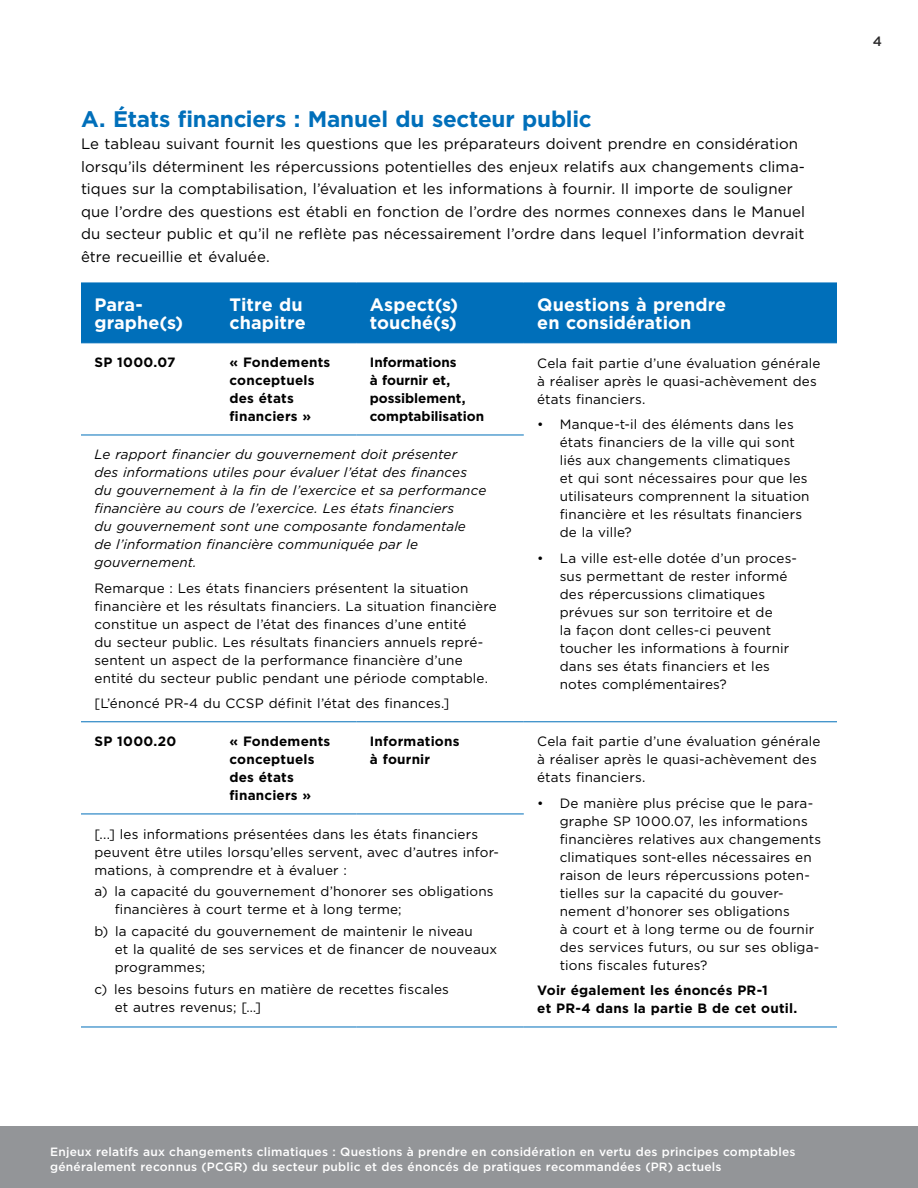
<style>
.page{position:relative;width:918px;height:1188px;background:#fff}
.page>*{position:absolute;margin:0;border:0;box-sizing:border-box;transform-origin:0 0}
.t1{font:700 22.5px "Gotham";letter-spacing:-.01em;color:#006fba}
.t2{font:700 18px/18px "Gotham";letter-spacing:.005em;color:#fff}
.t3{font:15px/22.5px "Gotham";letter-spacing:.005em;color:#000}
.t4{font:13.5px/18px "Gotham";letter-spacing:.01em;color:#000}
.t5{font:italic 13.5px/18px "Gotham";letter-spacing:.01em;color:#000}
.t6{font:700 13.5px/18px "Gotham";letter-spacing:.015em;color:#000}
.t7{font:700 13.5px/18px "Gotham";letter-spacing:-.005em;color:#000}
.t8{font:500 13.5px "Gotham";color:#292829}
.t9{font:500 12px/15px "Gotham";letter-spacing:.02em;color:#fff}
</style>
<div class="page">
<div style="left:81px;top:284px;width:756px;height:58px;background:#006fba"></div>
<hr style="left:81px;top:283px;width:135px;height:1px;background:#006fba">
<hr style="left:216px;top:283px;width:140px;height:1px;background:#006fba">
<hr style="left:356px;top:283px;width:168px;height:1px;background:#006fba">
<hr style="left:524px;top:283px;width:313px;height:1px;background:#006fba">
<hr style="left:81px;top:342px;width:135px;height:1px;background:#006fba">
<hr style="left:216px;top:342px;width:140px;height:1px;background:#006fba">
<hr style="left:356px;top:342px;width:168px;height:1px;background:#006fba">
<hr style="left:524px;top:342px;width:313px;height:1px;background:#006fba">
<hr style="left:81px;top:435px;width:135px;height:1px;background:#006fba">
<hr style="left:216px;top:435px;width:140px;height:1px;background:#006fba">
<hr style="left:356px;top:435px;width:168px;height:1px;background:#006fba">
<hr style="left:81px;top:721px;width:135px;height:1px;background:#006fba">
<hr style="left:216px;top:721px;width:140px;height:1px;background:#006fba">
<hr style="left:356px;top:721px;width:168px;height:1px;background:#006fba">
<hr style="left:524px;top:721px;width:313px;height:1px;background:#006fba">
<hr style="left:81px;top:814px;width:135px;height:1px;background:#006fba">
<hr style="left:216px;top:814px;width:140px;height:1px;background:#006fba">
<hr style="left:356px;top:814px;width:168px;height:1px;background:#006fba">
<hr style="left:81px;top:1027px;width:135px;height:1px;background:#006fba">
<hr style="left:216px;top:1027px;width:140px;height:1px;background:#006fba">
<hr style="left:356px;top:1027px;width:168px;height:1px;background:#006fba">
<hr style="left:524px;top:1027px;width:313px;height:1px;background:#006fba">
<div style="left:0;top:1126px;width:918px;height:62px;background:#939598"></div>
<h1 class="t1" style="left:81px;top:106px;width:512px">A. États financiers : Manuel du secteur public</h1>
<p class="t3" style="left:81px;top:132px;width:726px">Le tableau suivant fournit les questions que les préparateurs doivent prendre en considération lorsqu’ils déterminent les répercussions potentielles des enjeux relatifs aux changements clima&shy;tiques sur la comptabilisation, l’évaluation et les informations à fournir. Il importe de souligner que l’ordre des questions est établi en fonction de l’ordre des normes connexes dans le Manuel du secteur public et qu’il ne reflète pas nécessairement l’ordre dans lequel l’information devrait être recueillie et évaluée.</p>
<h2 class="t2" style="left:94px;top:296px;width:90px">Para&shy;graphe(s)</h2>
<h2 class="t2" style="left:230px;top:296px;width:78px">Titre du chapitre</h2>
<h2 class="t2" style="left:370px;top:296px;width:90px">Aspect(s) touché(s)</h2>
<h2 class="t2" style="left:537px;top:296px;width:190px">Questions à prendre en considération</h2>
<p class="t6" style="left:94px;top:353px;width:82px">SP 1000.07</p>
<p class="t6" style="left:230px;top:353px;width:102px">« Fondements conceptuels des états financiers »</p>
<p class="t7" style="left:370px;top:353px;width:116px">Informations<br>à fournir et, possiblement, comptabilisation</p>
<p class="t4" style="left:537px;top:354px;width:285px">Cela fait partie d’une évaluation générale à réaliser après le quasi-achèvement des états financiers.</p>
<p class="t4" style="left:560px;top:415px;width:251px;text-indent:-22px">• Manque-t-il des éléments dans les états financiers de la ville qui sont liés aux changements climatiques<br>et qui sont nécessaires pour que les utilisateurs comprennent la situation financière et les résultats financiers de la ville?</p>
<p class="t4" style="left:560px;top:549px;width:239px;text-indent:-22px">• La ville est-elle dotée d’un proces&shy;sus permettant de rester informé des répercussions climatiques prévues sur son territoire et de<br>la façon dont celles-ci peuvent toucher les informations à fournir dans ses états financiers et les notes complémentaires?</p>
<p class="t5" style="left:94px;top:445px;width:393px">Le rapport financier du gouvernement doit présenter<br>des informations utiles pour évaluer l’état des finances du gouvernement à la fin de l’exercice et sa performance financière au cours de l’exercice. Les états financiers<br>du gouvernement sont une composante fondamentale<br>de l’information financière communiquée par le gouvernement.</p>
<p class="t4" style="left:94px;top:579px;width:404px">Remarque : Les états financiers présentent la situation financière et les résultats financiers. La situation financière constitue un aspect de l’état des finances d’une entité<br>du secteur public. Les résultats financiers annuels repré&shy;sentent un aspect de la performance financière d’une entité du secteur public pendant une période comptable.</p>
<p class="t4" style="left:94px;top:694px;width:357px">[L’énoncé PR-4 du CCSP définit l’état des finances.]</p>
<p class="t6" style="left:94px;top:732px;width:83px">SP 1000.20</p>
<p class="t6" style="left:230px;top:732px;width:102px">« Fondements conceptuels des états financiers »</p>
<p class="t6" style="left:370px;top:732px;width:91px">Informations à fournir</p>
<p class="t4" style="left:537px;top:733px;width:285px">Cela fait partie d’une évaluation générale à réaliser après le quasi-achèvement des états financiers.</p>
<p class="t4" style="left:560px;top:794px;width:263px;text-indent:-22px">• De manière plus précise que le para&shy;graphe SP 1000.07, les informations financières relatives aux changements climatiques sont-elles nécessaires en raison de leurs répercussions poten&shy;tielles sur la capacité du gouver&shy;nement d’honorer ses obligations<br>à court et à long terme ou de fournir des services futurs, ou sur ses obliga&shy;tions fiscales futures?</p>
<p class="t6" style="left:537px;top:981px;width:262px">Voir également les énoncés PR-1<br>et PR-4 dans la partie B de cet outil.</p>
<p class="t4" style="left:94px;top:825px;width:406px">[...] les informations présentées dans les états financiers peuvent être utiles lorsqu’elles servent, avec d’autres infor&shy;mations, à comprendre et à évaluer :</p>
<p class="t4" style="left:115px;top:882px;width:380px;text-indent:-20px">a) la capacité du gouvernement d’honorer ses obligations financières à court terme et à long terme;</p>
<p class="t4" style="left:115px;top:922px;width:384px;text-indent:-20px">b) la capacité du gouvernement de maintenir le niveau<br>et la qualité de ses services et de financer de nouveaux programmes;</p>
<p class="t4" style="left:115px;top:980px;width:336px;text-indent:-20px">c) les besoins futurs en matière de recettes fiscales et autres revenus; […]</p>
<p class="t9" style="left:50px;top:1144px;width:747px">Enjeux relatifs aux changements climatiques : Questions à prendre en considération en vertu des principes comptables généralement reconnus (PCGR) du secteur public et des énoncés de pratiques recommandées (PR) actuels</p>
<p class="t8" style="left:873px;top:34px;width:11px">4</p>
</div>
